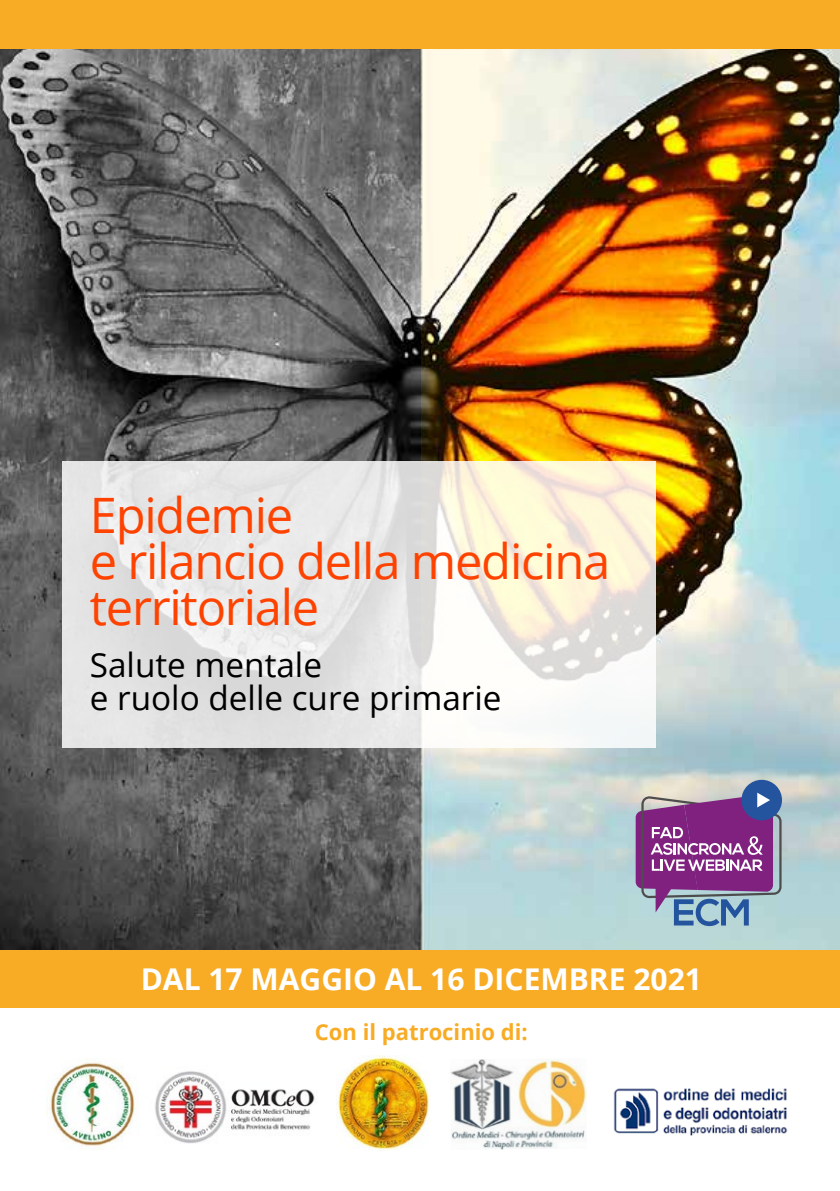
<style>
.page{position:relative;width:840px;height:1191px;background:#fff}
.page>*{position:absolute;margin:0;border:0;box-sizing:border-box;transform-origin:0 0}
.t1{font:48.8px/45.8px "Open Sans";letter-spacing:-.025em;color:#fe4200}
.t2{font:33.2px/32.6px "Open Sans";color:#000}
.t3{font:700 30px "Open Sans";color:#fff}
.t4{font:700 22px "Open Sans";color:#f8ac25}
</style>
<div class="page">
<img style="left:0;top:48px;width:421px;height:902px">
<img style="left:421px;top:48px;width:418px;height:902px">
<svg style="left:62px;top:461px;width:593px;height:286px"></svg>
<div style="left:0;top:950px;width:839px;height:57px;background:#f8ac25"></div>
<div style="left:0;top:0;width:839px;height:48px;background:#f8ac25"></div>
<svg style="left:635px;top:780px;width:146px;height:146px;background:#9472a5"></svg>
<img style="left:47px;top:1060px;width:88px;height:89px">
<img style="left:155px;top:1071px;width:160px;height:73px">
<img style="left:613px;top:1088px;width:175px;height:47px">
<img style="left:336px;top:1056px;width:93px;height:94px">
<img style="left:450px;top:1059px;width:136px;height:90px">
<p class="t1" style="left:90px;top:491px;width:521px">Epidemie<br>e rilancio della medicina territoriale</p>
<p class="t2" style="left:90px;top:648px;width:413px">Salute mentale<br>e ruolo delle cure primarie</p>
<p class="t3" style="left:141px;top:957px;width:562px">DAL 17 MAGGIO AL 16 DICEMBRE 2021</p>
<p class="t4" style="left:314px;top:1016px;width:214px">Con il patrocinio di:</p>
</div>
